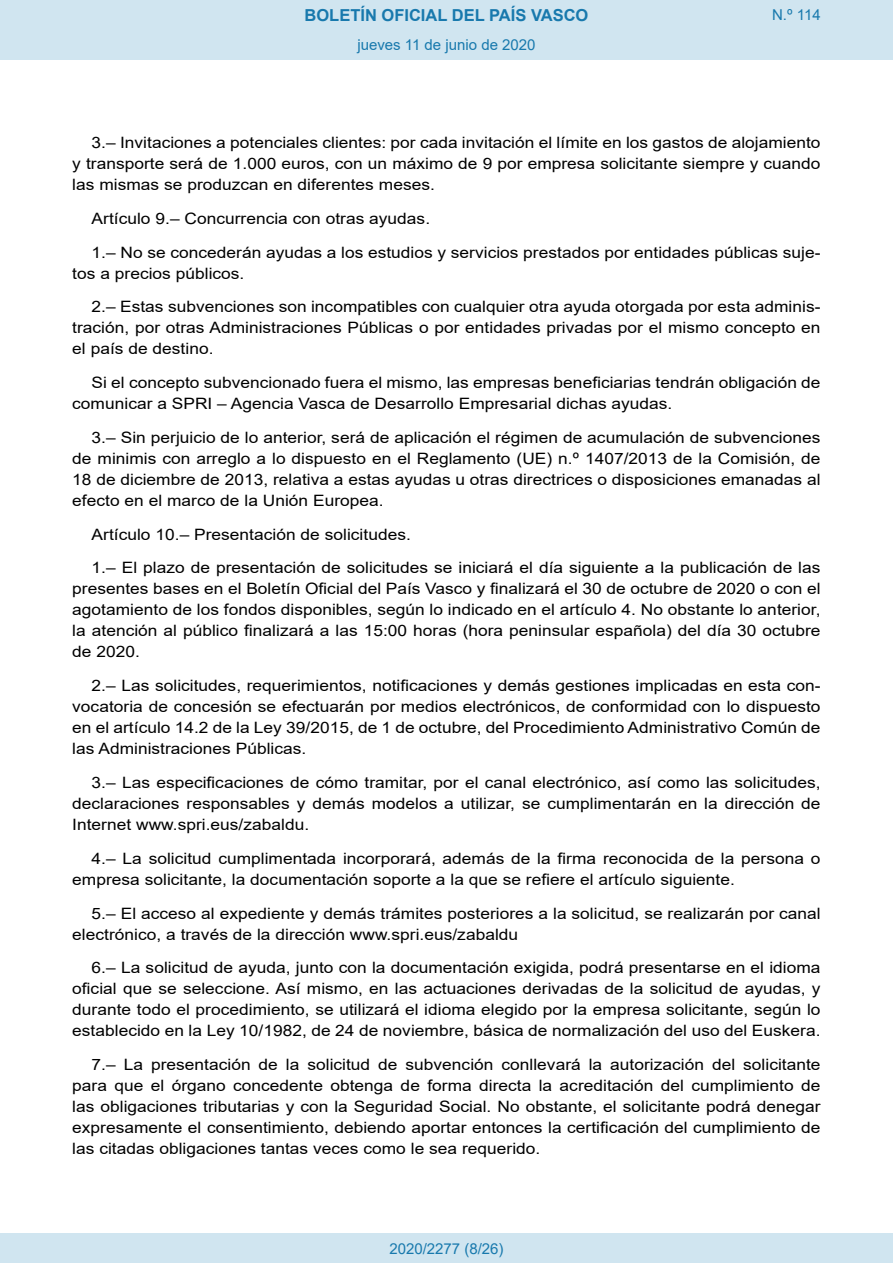
<style>
.page{position:relative;width:893px;height:1263px;background:#fff}
.page>*{position:absolute;margin:0;border:0;box-sizing:border-box;transform-origin:0 0}
.t1{font:700 16.5px "Arial";color:#1879ad}
.BOPVDetalle{font:15.6px/21px "Arial";color:#000;text-align:justify;scale:1.11 1}
.Paginacion_Centro{font:15px "Arial";color:#1879ad}
</style>
<div class="page">
<div style="left:0;top:0;width:893px;height:60px;background:#d0e5f0"></div>
<div style="left:0;top:1233px;width:893px;height:30px;background:#d0e5f0"></div>
<p class="t1" style="left:305px;top:3px;width:285px">BOLETÍN OFICIAL DEL PAÍS VASCO</p>
<p class="Paginacion_Centro" style="left:357px;top:35px;width:180px">jueves 11 de junio de 2020</p>
<p class="Paginacion_Centro" style="left:772px;top:5px;width:50px">N.º 114</p>
<p class="BOPVDetalle" style="left:72px;top:132px;width:676px;text-indent:19px">3.– Invitaciones a potenciales clientes: por cada invitación el límite en los gastos de alojamiento y transporte será de 1.000 euros, con un máximo de 9 por empresa solicitante siempre y cuando las mismas se produzcan en diferentes meses.</p>
<p class="BOPVDetalle" style="left:92px;top:208px;width:306px">Artículo 9.– Concurrencia con otras ayudas.</p>
<p class="BOPVDetalle" style="left:72px;top:242px;width:676px;text-indent:19px">1.– No se concederán ayudas a los estudios y servicios prestados por entidades públicas suje&shy;tos a precios públicos.</p>
<p class="BOPVDetalle" style="left:72px;top:296px;width:676px;text-indent:19px">2.– Estas subvenciones son incompatibles con cualquier otra ayuda otorgada por esta adminis&shy;tración, por otras Administraciones Públicas o por entidades privadas por el mismo concepto en el país de destino.</p>
<p class="BOPVDetalle" style="left:72px;top:372px;width:676px;text-indent:19px">Si el concepto subvencionado fuera el mismo, las empresas beneficiarias tendrán obligación de comunicar a SPRI – Agencia Vasca de Desarrollo Empresarial dichas ayudas.</p>
<p class="BOPVDetalle" style="left:72px;top:427px;width:676px;text-indent:19px">3.– Sin perjuicio de lo anterior, será de aplicación el régimen de acumulación de subvenciones de minimis con arreglo a lo dispuesto en el Reglamento (UE) n.º 1407/2013 de la Comisión, de 18 de diciembre de 2013, relativa a estas ayudas u otras directrices o disposiciones emanadas al efecto en el marco de la Unión Europea.</p>
<p class="BOPVDetalle" style="left:92px;top:524px;width:289px">Artículo 10.– Presentación de solicitudes.</p>
<p class="BOPVDetalle" style="left:72px;top:557px;width:676px;text-indent:19px">1.– El plazo de presentación de solicitudes se iniciará el día siguiente a la publicación de las presentes bases en el Boletín Oficial del País Vasco y finalizará el 30 de octubre de 2020 o con el agotamiento de los fondos disponibles, según lo indicado en el artículo 4. No obstante lo anterior, la atención al público finalizará a las 15:00 horas (hora peninsular española) del día 30 octubre de 2020.</p>
<p class="BOPVDetalle" style="left:72px;top:675px;width:676px;text-indent:19px">2.– Las solicitudes, requerimientos, notificaciones y demás gestiones implicadas en esta con&shy;vocatoria de concesión se efectuarán por medios electrónicos, de conformidad con lo dispuesto en el artículo 14.2 de la Ley 39/2015, de 1 de octubre, del Procedimiento Administrativo Común de las Administraciones Públicas.</p>
<p class="BOPVDetalle" style="left:72px;top:772px;width:676px;text-indent:19px">3.– Las especificaciones de cómo tramitar, por el canal electrónico, así como las solicitudes, declaraciones responsables y demás modelos a utilizar, se cumplimentarán en la dirección de Internet www.spri.eus/zabaldu.</p>
<p class="BOPVDetalle" style="left:72px;top:848px;width:676px;text-indent:19px">4.– La solicitud cumplimentada incorporará, además de la firma reconocida de la persona o empresa solicitante, la documentación soporte a la que se refiere el artículo siguiente.</p>
<p class="BOPVDetalle" style="left:72px;top:902px;width:676px;text-indent:19px">5.– El acceso al expediente y demás trámites posteriores a la solicitud, se realizarán por canal electrónico, a través de la dirección www.spri.eus/zabaldu</p>
<p class="BOPVDetalle" style="left:72px;top:957px;width:676px;text-indent:19px">6.– La solicitud de ayuda, junto con la documentación exigida, podrá presentarse en el idioma oficial que se seleccione. Así mismo, en las actuaciones derivadas de la solicitud de ayudas, y durante todo el procedimiento, se utilizará el idioma elegido por la empresa solicitante, según lo establecido en la Ley 10/1982, de 24 de noviembre, básica de normalización del uso del Euskera.</p>
<p class="BOPVDetalle" style="left:72px;top:1054px;width:676px;text-indent:19px">7.– La presentación de la solicitud de subvención conllevará la autorización del solicitante para que el órgano concedente obtenga de forma directa la acreditación del cumplimiento de las obligaciones tributarias y con la Seguridad Social. No obstante, el solicitante podrá denegar expresamente el consentimiento, debiendo aportar entonces la certificación del cumplimiento de las citadas obligaciones tantas veces como le sea requerido.</p>
<p class="Paginacion_Centro" style="left:389px;top:1238px;width:116px">2020/2277 (8/26)</p>
</div>
